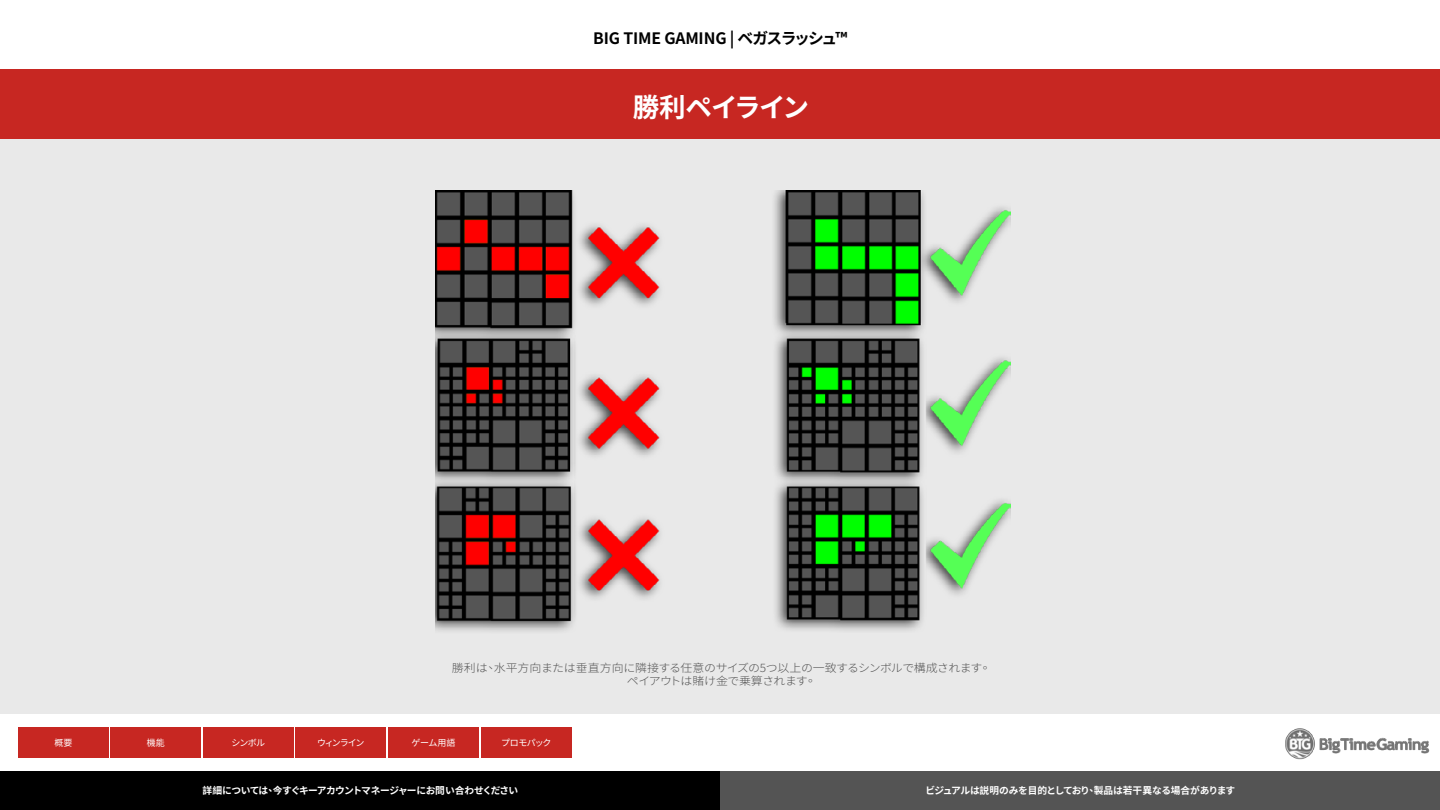
<style>
.page{position:relative;width:1440px;height:810px;background:#fff}
.page>*{position:absolute;margin:0;border:0;box-sizing:border-box;transform-origin:0 0}
.t1{font:700 26.55px "Noto Sans CJ Ktc";letter-spacing:-.045em;color:#fff}
.t2{font:700 15.75px "Noto Sans CJ Ktc";letter-spacing:-.01em;color:#000}
.t3{font:300 11.25px/13.5px "Noto Sans CJ Ktc";letter-spacing:-.035em;color:#545454;text-align:center;scale:1.06 1}
.t4{font:700 9.75px "Noto Sans CJ Ktc";letter-spacing:-.05em;color:#fff}
.t5{font:700 9.75px "Noto Sans CJ Ktc";letter-spacing:-.03em;color:#fff}
.t6{font:9px "Noto Sans CJ Ktc";letter-spacing:-.07em;color:#fff}
</style>
<div class="page">
<div style="left:0;top:69px;width:1440px;height:645px;background:#e8e8e8"></div>
<div style="left:0;top:69px;width:1440px;height:69px;background:#c72722"></div>
<img style="left:1285px;top:728px;width:145px;height:32px">
<img style="left:435px;top:190px;width:576px;height:441px">
<div style="left:18px;top:728px;width:91px;height:30px;background:#c72722"></div>
<div style="left:111px;top:728px;width:90px;height:30px;background:#c72722"></div>
<div style="left:203px;top:728px;width:90px;height:30px;background:#c72722"></div>
<div style="left:296px;top:728px;width:90px;height:30px;background:#c72722"></div>
<div style="left:388px;top:728px;width:91px;height:30px;background:#c72722"></div>
<div style="left:481px;top:728px;width:90px;height:30px;background:#c72722"></div>
<div style="left:0;top:771px;width:720px;height:39px;background:#000"></div>
<div style="left:720px;top:771px;width:720px;height:39px;background:#545454"></div>
<h2 class="t2" style="left:593px;top:29px;width:256px">BIG TIME GAMING | ベガスラッシュ™</h2>
<h1 class="t1" style="left:633px;top:92px;width:178px">勝利ペイライン</h1>
<p class="t3" style="left:452px;top:661px;width:510px">勝利は、水平方向または垂直方向に隣接する任意のサイズの5つ以上の一致するシンボルで構成されます。ペイアウトは賭け金で乗算されます。</p>
<p class="t6" style="left:55px;top:738px;width:19px">概要</p>
<p class="t6" style="left:147px;top:738px;width:19px">機能</p>
<p class="t6" style="left:231px;top:738px;width:35px">シンボル</p>
<p class="t6" style="left:317px;top:738px;width:49px">ウィンライン</p>
<p class="t6" style="left:412px;top:738px;width:45px">ゲーム用語</p>
<p class="t6" style="left:501px;top:738px;width:52px">プロモパック</p>
<p class="t4" style="left:203px;top:785px;width:317px">詳細については、今すぐキーアカウントマネージャーにお問い合わせください</p>
<p class="t5" style="left:925px;top:785px;width:311px">ビジュアルは説明のみを目的としており、製品は若干異なる場合があります</p>
</div>
